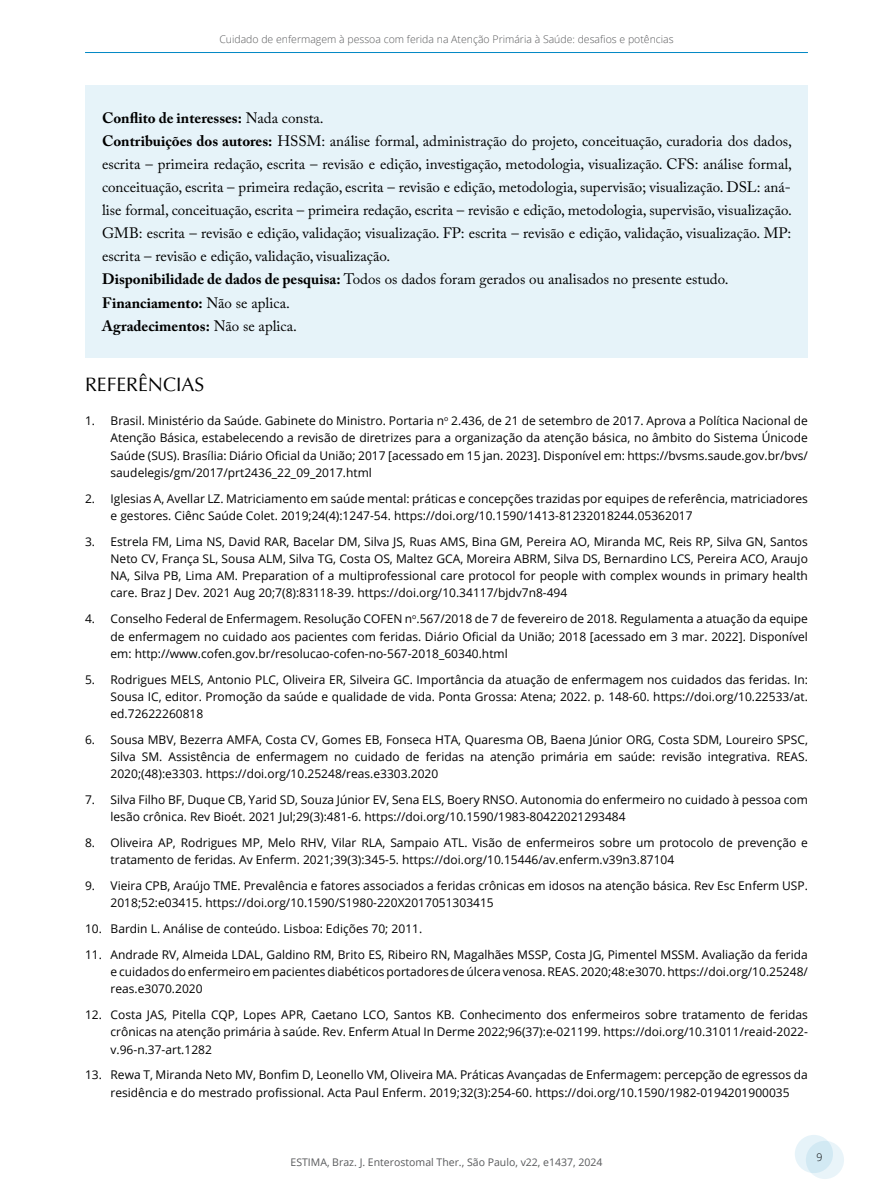
<style>
.page{position:relative;width:893px;height:1191px;background:#fff}
.page>*{position:absolute;margin:0;border:0;box-sizing:border-box;transform-origin:0 0}
.t1{font:19.5px "Optima LT Std";color:#000}
.t2{font:15px/23.1px "Adobe Caslon Pro";color:#000}
.t3{font:12px/17.2px "Open Sans";color:#000;text-align:justify}
.t4{font:300 10.5px "Open Sans";color:#58595b}
.t5{font:10.5px "Open Sans";color:#58595b}
.t6{font:300 10.5px "Open Sans";color:#000}
.s1{font-weight:700}
</style>
<div class="page">
<div style="left:806px;top:1140px;width:38px;height:39px;background:#e9f4f9;border-radius:50%"></div>
<svg style="left:795px;top:1134px;width:38px;height:39px"></svg>
<hr style="left:85px;top:52px;width:723px;height:1px;background:#0087c4">
<div style="left:85px;top:85px;width:723px;height:272px;background:#e6f3f9"></div>
<p class="t4" style="left:219px;top:32px;width:456px">Cuidado de enfermagem à pessoa com ferida na Atenção Primária à Saúde: desafios e potências</p>
<p class="t2" style="left:102px;top:106px;width:691px"><span class="s1">Conflito de interesses:</span> Nada consta.<br><span class="s1">Contribuições dos autores:</span> HSSM: análise formal, administração do projeto, conceituação, curadoria dos dados, escrita – primeira redação, escrita – revisão e edição, investigação, metodologia, visualização. CFS: análise formal, conceituação, escrita – primeira redação, escrita – revisão e edição, metodologia, supervisão; visualização. DSL: aná&shy;lise formal, conceituação, escrita – primeira redação, escrita – revisão e edição, metodologia, supervisão, visualização.<br>GMB: escrita – revisão e edição, validação; visualização. FP: escrita – revisão e edição, validação, visualização. MP: escrita – revisão e edição, validação, visualização.<br><span class="s1">Disponibilidade de dados de pesquisa:</span> Todos os dados foram gerados ou analisados no presente estudo.<br><span class="s1">Financiamento:</span> Não se aplica.<br><span class="s1">Agradecimentos:</span> Não se aplica.</p>
<h1 class="t1" style="left:85px;top:373px;width:121px">REFERÊNCIAS</h1>
<p class="t3" style="left:111px;top:412px;width:699px;text-indent:-26px">1. Brasil. Ministério da Saúde. Gabinete do Ministro. Portaria n<sup>o</sup> 2.436, de 21 de setembro de 2017. Aprova a Política Nacional de Atenção Básica, estabelecendo a revisão de diretrizes para a organização da atenção básica, no âmbito do Sistema Únicode Saúde (SUS). Brasília: Diário Oficial da União; 2017 [acessado em 15 jan. 2023]. Disponível em: https://bvsms.saude.gov.br/bvs/ saudelegis/gm/2017/prt2436_22_09_2017.html</p>
<p class="t3" style="left:111px;top:489px;width:699px;text-indent:-26px">2. Iglesias A, Avellar LZ. Matriciamento em saúde mental: práticas e concepções trazidas por equipes de referência, matriciadores e gestores. Ciênc Saúde Colet. 2019;24(4):1247-54. https://doi.org/10.1590/1413-81232018244.05362017</p>
<p class="t3" style="left:111px;top:532px;width:699px;text-indent:-26px">3. Estrela FM, Lima NS, David RAR, Bacelar DM, Silva JS, Ruas AMS, Bina GM, Pereira AO, Miranda MC, Reis RP, Silva GN, Santos Neto CV, França SL, Sousa ALM, Silva TG, Costa OS, Maltez GCA, Moreira ABRM, Silva DS, Bernardino LCS, Pereira ACO, Araujo NA, Silva PB, Lima AM. Preparation of a multiprofessional care protocol for people with complex wounds in primary health care. Braz J Dev. 2021 Aug 20;7(8):83118-39. https://doi.org/10.34117/bjdv7n8-494</p>
<p class="t3" style="left:111px;top:610px;width:699px;text-indent:-26px">4. Conselho Federal de Enfermagem. Resolução COFEN n<sup>o</sup>.567/2018 de 7 de fevereiro de 2018. Regulamenta a atuação da equipe de enfermagem no cuidado aos pacientes com feridas. Diário Oficial da União; 2018 [acessado em 3 mar. 2022]. Disponível em: http://www.cofen.gov.br/resolucao-cofen-no-567-2018_60340.html</p>
<p class="t3" style="left:111px;top:670px;width:699px;text-indent:-26px">5. Rodrigues MELS, Antonio PLC, Oliveira ER, Silveira GC. Importância da atuação de enfermagem nos cuidados das feridas. In:<br>Sousa IC, editor. Promoção da saúde e qualidade de vida. Ponta Grossa: Atena; 2022. p. 148-60. https://doi.org/10.22533/at. ed.72622260818</p>
<p class="t3" style="left:111px;top:730px;width:699px;text-indent:-26px">6. Sousa MBV, Bezerra AMFA, Costa CV, Gomes EB, Fonseca HTA, Quaresma OB, Baena Júnior ORG, Costa SDM, Loureiro SPSC, Silva SM. Assistência de enfermagem no cuidado de feridas na atenção primária em saúde: revisão integrativa. REAS.<br>2020;(48):e3303. https://doi.org/10.25248/reas.e3303.2020</p>
<p class="t3" style="left:111px;top:791px;width:699px;text-indent:-26px">7. Silva Filho BF, Duque CB, Yarid SD, Souza Júnior EV, Sena ELS, Boery RNSO. Autonomia do enfermeiro no cuidado à pessoa com lesão crônica. Rev Bioét. 2021 Jul;29(3):481-6. https://doi.org/10.1590/1983-80422021293484</p>
<p class="t3" style="left:111px;top:833px;width:699px;text-indent:-26px">8. Oliveira AP, Rodrigues MP, Melo RHV, Vilar RLA, Sampaio ATL. Visão de enfermeiros sobre um protocolo de prevenção e tratamento de feridas. Av Enferm. 2021;39(3):345-5. https://doi.org/10.15446/av.enferm.v39n3.87104</p>
<p class="t3" style="left:111px;top:877px;width:699px;text-indent:-26px">9. Vieira CPB, Araújo TME. Prevalência e fatores associados a feridas crônicas em idosos na atenção básica. Rev Esc Enferm USP.<br>2018;52:e03415. https://doi.org/10.1590/S1980-220X2017051303415</p>
<p class="t3" style="left:85px;top:920px;width:339px">10. Bardin L. Análise de conteúdo. Lisboa: Edições 70; 2011.</p>
<p class="t3" style="left:111px;top:945px;width:699px;text-indent:-26px">11. Andrade RV, Almeida LDAL, Galdino RM, Brito ES, Ribeiro RN, Magalhães MSSP, Costa JG, Pimentel MSSM. Avaliação da ferida e cuidados do enfermeiro em pacientes diabéticos portadores de úlcera venosa. REAS. 2020;48:e3070. https://doi.org/10.25248/ reas.e3070.2020</p>
<p class="t3" style="left:111px;top:1005px;width:699px;text-indent:-26px">12. Costa JAS, Pitella CQP, Lopes APR, Caetano LCO, Santos KB. Conhecimento dos enfermeiros sobre tratamento de feridas crônicas na atenção primária à saúde. Rev. Enferm Atual In Derme 2022;96(37):e-021199. https://doi.org/10.31011/reaid-2022- v.96-n.37-art.1282</p>
<p class="t3" style="left:111px;top:1066px;width:699px;text-indent:-26px">13. Rewa T, Miranda Neto MV, Bonfim D, Leonello VM, Oliveira MA. Práticas Avançadas de Enfermagem: percepção de egressos da residência e do mestrado profissional. Acta Paul Enferm. 2019;32(3):254-60. https://doi.org/10.1590/1982-0194201900035</p>
<p class="t5" style="left:291px;top:1154px;width:313px">ESTIMA, Braz. J. Enterostomal Ther., São Paulo, v22, e1437, 2024</p>
<p class="t6" style="left:816px;top:1149px;width:7px">9</p>
</div>
